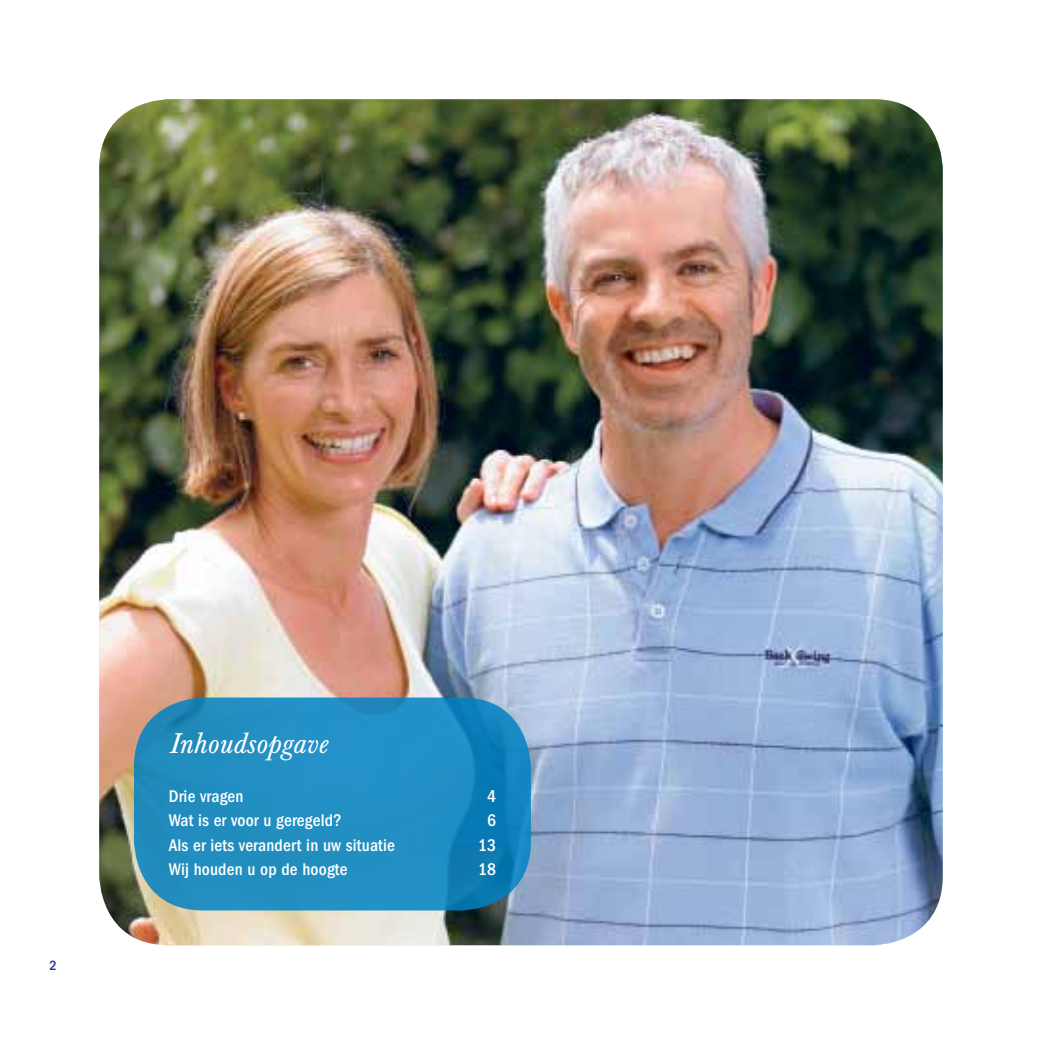
<style>
.page{position:relative;width:1042px;height:1042px;background:#fff}
.page>*{position:absolute;margin:0;border:0;box-sizing:border-box;transform-origin:0 0}
.t1{font:italic 28px "Baskerville BE";letter-spacing:.01em;color:#fff}
.t2{font:500 condensed 17.5px "ITC Franklin Gothic Std";letter-spacing:.01em;color:#fff}
.t3{font:500 condensed 14px "ITC Franklin Gothic Std";color:#21368b}
</style>
<div class="page">
<img style="left:99px;top:99px;width:844px;height:846px">
<svg style="left:134px;top:697px;width:397px;height:213px;background:#1e8bc0"></svg>
<p class="t3" style="left:50px;top:957px;width:9px">2</p>
<h1 class="t1" style="left:169px;top:727px;width:160px">Inhoudsopgave</h1>
<p class="t2" style="left:169px;top:786px;width:76px">Drie vragen</p>
<p class="t2" style="left:487px;top:786px;width:10px">4</p>
<p class="t2" style="left:169px;top:810px;width:175px">Wat is er voor u geregeld?</p>
<p class="t2" style="left:487px;top:810px;width:10px">6</p>
<p class="t2" style="left:169px;top:835px;width:228px">Als er iets verandert in uw situatie</p>
<p class="t2" style="left:478px;top:835px;width:20px">13</p>
<p class="t2" style="left:169px;top:859px;width:180px">Wij houden u op de hoogte</p>
<p class="t2" style="left:478px;top:859px;width:20px">18</p>
</div>
